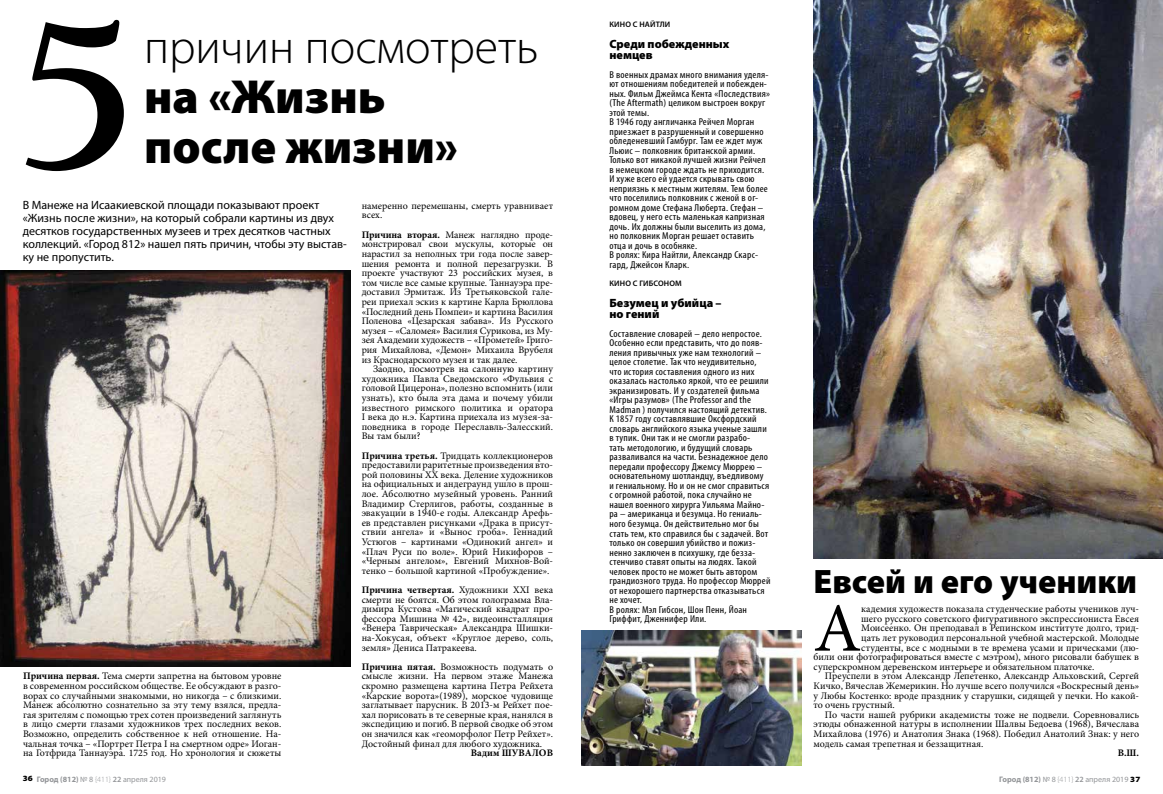
<style>
.page{position:relative;width:1163px;height:794px;background:#fff}
.page>*{position:absolute;margin:0;border:0;box-sizing:border-box;transform-origin:0 0}
.t1{font:69.1px "Minion Pro";color:#000}
.t2{font:900 48px/50px "Myriad Pro";color:#000}
.t3{font:300 48px "Myriad Pro";color:#000}
.t4{font:900 34px "Myriad Pro";color:#000}
.t5{font:12px/13px "Myriad Pro";color:#000}
.t6{font:900 12px/11px "Myriad Pro";color:#000}
.t7{font:10px/9.6px "Minion Pro";color:#000;text-align:justify}
.t8{font:condensed 10px/9.5px "Myriad Pro";letter-spacing:.02em;color:#000;scale:1.09 1}
.t9{font:700 10px "Minion Pro";letter-spacing:.005em;color:#000}
.t10{font:8px "Myriad Pro";color:#939598}
.t11{font:600 8px "Myriad Pro";letter-spacing:.02em;color:#000}
.s1{font-weight:700}
.s2{font-weight:900;color:#000}
.s3{font-weight:300}
.s4{font-weight:600}
</style>
<div class="page">
<img style="left:813px;top:0;width:349px;height:558px">
<img style="left:581px;top:630px;width:220px;height:135px">
<svg style="left:26px;top:20px;width:98px;height:151px"></svg>
<img style="left:0;top:270px;width:350px;height:396px">
<h2 class="t3" style="left:144px;top:18px;width:396px">причин посмотреть</h2>
<h2 class="t2" style="left:144px;top:72px;width:315px">на «Жизнь после жизни»</h2>
<p class="t5" style="left:23px;top:198px;width:325px">В Манеже на Исаакиевской площади показывают проект «Жизнь после жизни», на который собрали картины из двух десятков государственных музеев и трех десятков частных коллекций. «Город 812» нашел пять причин, чтобы эту выстав&shy;ку не пропустить.</p>
<p class="t7" style="left:361px;top:201px;width:193px">намеренно перемешаны, смерть уравнивает всех.</p>
<p class="t7" style="left:361px;top:230px;width:193px"><span class="s1">Причина вторая.</span> Манеж наглядно проде&shy;монстрировал свои мускулы, которые он нарастил за неполных три года после завер&shy;шения ремонта и полной перезагрузки. В проекте участвуют 23 российских музея, в том числе все самые крупные. Таннауэра пре&shy;доставил Эрмитаж. Из Третьяковской гале&shy;реи приехал эскиз к картине Карла Брюллова «Последний день Помпеи» и картина Василия Поленова «Цезарская забава». Из Русского музея – «Саломея» Василия Сурикова, из Му&shy;зея Академии художеств – «Прометей» Григо&shy;рия Михайлова, «Демон» Михаила Врубеля из Краснодарского музея и так далее.</p>
<p class="t7" style="left:361px;top:364px;width:193px;text-indent:11px">Заодно, посмотрев на салонную картину художника Павла Сведомского «Фульвия с головой Цицерона», полезно вспомнить (или узнать), кто была эта дама и почему убили известного римского политика и оратора I века до н.э. Картина приехала из музея-за&shy;поведника в городе Переславль-Залесский.<br>Вы там были?</p>
<p class="t7" style="left:361px;top:450px;width:193px"><span class="s1">Причина третья.</span> Тридцать коллекционеров предоставили раритетные произведения вто&shy;рой половины ХХ века. Деление художников на официальных и андеграунд ушло в прош&shy;лое. Абсолютно музейный уровень. Ранний Владимир Стерлигов, работы, созданные в эвакуации в 1940-е годы. Александр Арефь&shy;ев представлен рисунками «Драка в присут&shy;ствии ангела» и «Вынос гроба». Геннадий Устюгов – картинами «Одинокий ангел» и «Плач Руси по воле». Юрий Никифоров – «Черным ангелом», Евгений Михнов-Вой&shy;тенко – большой картиной «Пробуждение».</p>
<p class="t7" style="left:361px;top:585px;width:193px"><span class="s1">Причина четвертая.</span> Художники ХХI века смерти не боятся. Об этом голограмма Вла&shy;димира Кустова «Магический квадрат про&shy;фессора Мишина № 42», видеоинсталляция «Венера Таврическая» Александра Шишки&shy;на-Хокусая, объект «Круглое дерево, соль, земля» Дениса Патракеева.</p>
<p class="t7" style="left:361px;top:662px;width:193px"><span class="s1">Причина пятая.</span> Возможность подумать о смысле жизни. На первом этаже Манежа скромно размещена картина Петра Рейхета «Карские ворота»(1989), морское чудовище заглатывает парусник. В 2013-м Рейхет пое&shy;хал порисовать в те северные края, нанялся в экспедицию и погиб. В первой сводке об этом он значился как «геоморфолог Петр Рейхет».<br>Достойный финал для любого художника.</p>
<p class="t9" style="left:471px;top:746px;width:84px">Вадим Шувалов</p>
<p class="t7" style="left:23px;top:671px;width:260px"><span class="s1">Причина первая.</span> Тема смерти запретна на бытовом уровне в современном российском обществе. Ее обсуждают в разго&shy;ворах со случайными знакомыми, но никогда – с близкими.<br>Манеж абсолютно сознательно за эту тему взялся, предла&shy;гая зрителям с помощью трех сотен произведений заглянуть в лицо смерти глазами художников трех последних веков.<br>Возможно, определить собственное к ней отношение. На&shy;чальная точка – «Портрет Петра I на смертном одре» Иоган&shy;на Готфрида Таннауэра. 1725 год. Но хронология и сюжеты</p>
<p class="t11" style="left:609px;top:19px;width:62px">Кино с Найтли</p>
<p class="t6" style="left:609px;top:38px;width:121px">Среди побежденных немцев</p>
<p class="t8" style="left:609px;top:69px;width:149px">В военных драмах много внимания уделя&shy;ют отношениям победителей и побежден&shy;ных. Фильм Джеймса Кента «Последствия» (The Aftermath) целиком выстроен вокруг этой темы.<br>В 1946 году англичанка Рейчел Морган приезжает в разрушенный и совершенно обледеневший Гамбург. Там ее ждет муж Льюис – полковник британской армии.<br>Только вот никакой лучшей жизни Рейчел в немецком городе ждать не приходится.<br>И хуже всего ей удается скрывать свою неприязнь к местным жителям. Тем более что поселились полковник с женой в ог&shy;ромном доме Стефана Люберта. Стефан – вдовец, у него есть маленькая капризная дочь. Их должны были выселить из дома, но полковник Морган решает оставить отца и дочь в особняке.<br>В ролях: Кира Найтли, Александр Скарс&shy;гард, Джейсон Кларк.</p>
<p class="t11" style="left:609px;top:279px;width:46px">Кино с Гибсоном</p>
<p class="t6" style="left:609px;top:297px;width:114px">Безумец и убийца – но гений</p>
<p class="t8" style="left:609px;top:329px;width:149px">Составление словарей – дело непростое.<br>Особенно если представить, что до появ&shy;ления привычных уже нам технологий – целое столетие. Так что неудивительно, что история составления одного из них оказалась настолько яркой, что ее решили экранизировать. И у создателей фильма «Игры разумов» (The Professor and the Madman ) получился настоящий детектив.<br>К 1857 году составлявшие Оксфордский словарь английского языка ученые зашли в тупик. Они так и не смогли разрабо-<br>тать методологию, и будущий словарь разваливался на части. Безнадежное дело передали профессору Джемсу Мюррею – основательному шотландцу, въедливому и гениальному. Но и он не смог справиться с огромной работой, пока случайно не нашел военного хирурга Уильяма Майно&shy;ра – американца и безумца. Но гениаль&shy;ного безумца. Он действительно мог бы стать тем, кто справился бы с задачей. Вот только он совершил убийство и пожиз&shy;ненно заключен в психушку, где безза&shy;стенчиво ставят опыты на людях. Такой человек просто не может быть автором грандиозного труда. Но профессор Мюррей от нехорошего партнерства отказываться не хочет.<br>В ролях: Мэл Гибсон, Шон Пенн, Йоан Гриффит, Дженнифер Или.</p>
<h3 class="t4" style="left:813px;top:562px;width:325px">Евсей и его ученики</h3>
<h1 class="t1" style="left:813px;top:582px;width:49px">А</h1>
<p class="t7" style="left:861px;top:604px;width:279px">кадемия художеств показала студенческие работы учеников луч-</p>
<p class="t7" style="left:861px;top:614px;width:279px">шего русского советского фигуративного экспрессиониста Евсея</p>
<p class="t7" style="left:861px;top:623px;width:279px">Моисеенко. Он преподавал в Репинском институте долго, трид-</p>
<p class="t7" style="left:861px;top:633px;width:279px">цать лет руководил персональной учебной мастерской. Молодые</p>
<p class="t7" style="left:861px;top:642px;width:279px">студенты, все с модными в те времена усами и прическами (лю-</p>
<p class="t7" style="left:813px;top:652px;width:327px">били они фотографироваться вместе с мэтром), много рисовали бабушек в</p>
<p class="t7" style="left:813px;top:662px;width:282px">суперскромном деревенском интерьере и обязательном платочке.</p>
<p class="t7" style="left:824px;top:671px;width:316px">Преуспели в этом Александр Лепетенко, Александр Альховский, Сергей</p>
<p class="t7" style="left:813px;top:681px;width:327px">Кичко, Вячеслав Жемерикин. Но лучше всего получился «Воскресный день»</p>
<p class="t7" style="left:813px;top:690px;width:327px">у Любы Костенко: вроде праздник у старушки, сидящей у печки. Но какой-</p>
<p class="t7" style="left:813px;top:700px;width:83px">то очень грустный.</p>
<p class="t7" style="left:824px;top:710px;width:316px">По части нашей рубрики академисты тоже не подвели. Соревновались</p>
<p class="t7" style="left:813px;top:719px;width:327px">этюды обнаженной натуры в исполнении Шалвы Бедоева (1968), Вячеслава</p>
<p class="t7" style="left:813px;top:729px;width:327px">Михайлова (1976) и Анатолия Знака (1968). Победил Анатолий Знак: у него</p>
<p class="t7" style="left:813px;top:738px;width:171px">модель самая трепетная и беззащитная.</p>
<p class="t9" style="left:1117px;top:746px;width:23px">В.Ш.</p>
<p class="t10" style="left:23px;top:774px;width:145px"><span class="s2">36</span> <span class="s1">Город (812)</span> № 8 <span class="s3">{411}</span> <span class="s4">22</span> апреля 2019</p>
<p class="t10" style="left:999px;top:774px;width:143px"><span class="s1">Город (812)</span> № 8 <span class="s3">{411}</span> <span class="s4">22</span> апреля 2019 <span class="s2">37</span></p>
</div>
